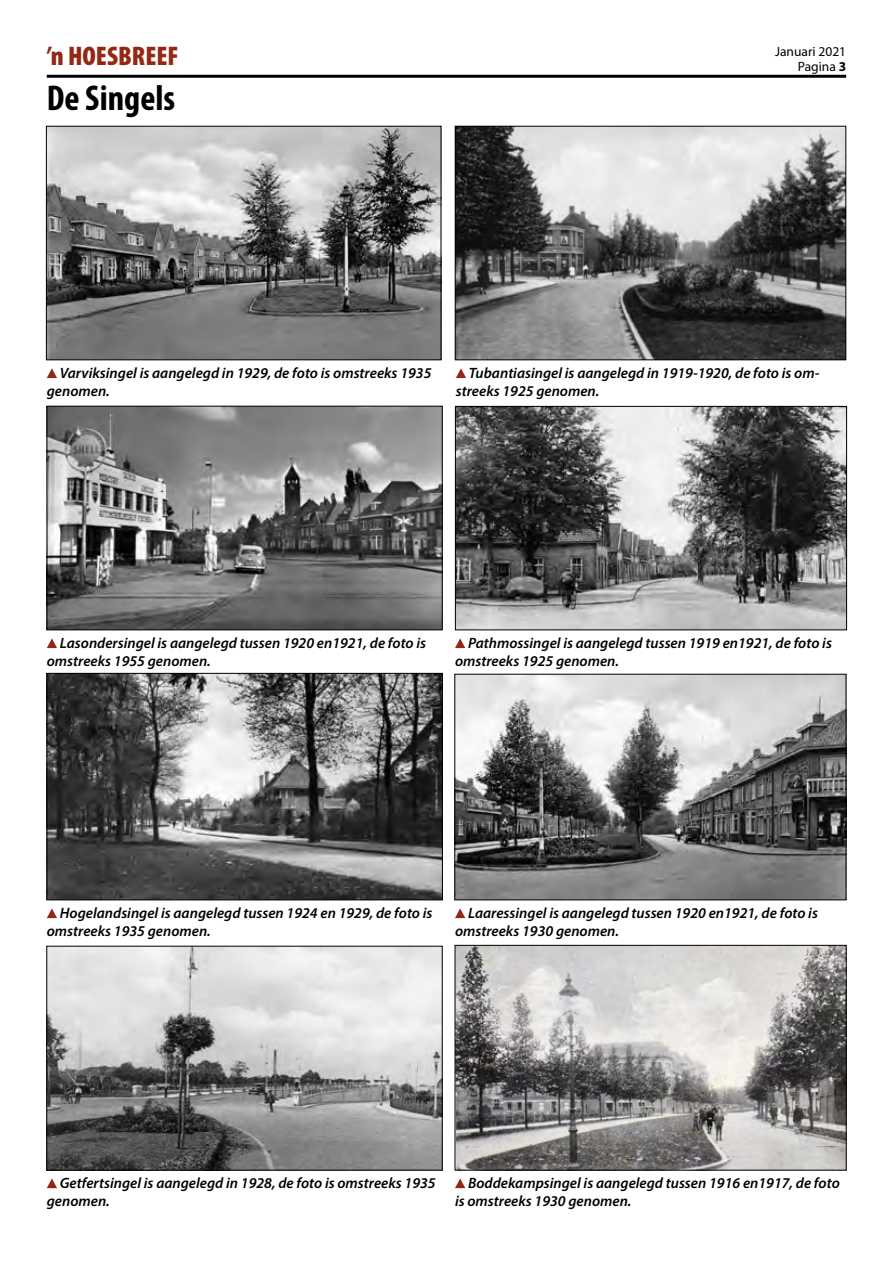
<style>
.page{position:relative;width:893px;height:1263px;background:#fff}
.page>*{position:absolute;margin:0;border:0;box-sizing:border-box;transform-origin:0 0}
.t1{font:700 condensed 36px "Myriad Pro";color:#000}
.t2{font:900 condensed 27px "Myriad Pro";color:#942815}
.t3{font:italic 600 15px/18px "Myriad Pro";color:#000}
.t4{font:13.5px/15px "Myriad Pro";color:#000;text-align:right}
.s1{font-weight:700}
</style>
<div class="page">
<hr style="left:47px;top:75px;width:799px;height:3px;background:#000">
<img style="left:48px;top:128px;width:391px;height:230px">
<div style="left:46px;top:126px;width:395px;height:234px;border:1px solid #000"></div>
<img style="left:457px;top:128px;width:387px;height:230px">
<div style="left:455px;top:126px;width:391px;height:234px;border:1px solid #000"></div>
<img style="left:457px;top:408px;width:388px;height:220px">
<div style="left:455px;top:406px;width:392px;height:224px;border:1px solid #000"></div>
<img style="left:49px;top:408px;width:391px;height:220px">
<div style="left:47px;top:406px;width:395px;height:224px;border:1px solid #000"></div>
<img style="left:457px;top:676px;width:387px;height:222px">
<div style="left:455px;top:674px;width:391px;height:226px;border:1px solid #000"></div>
<img style="left:49px;top:675px;width:392px;height:223px">
<div style="left:47px;top:673px;width:396px;height:227px;border:1px solid #000"></div>
<img style="left:49px;top:948px;width:391px;height:220px">
<div style="left:47px;top:946px;width:395px;height:224px;border:1px solid #000"></div>
<img style="left:457px;top:947px;width:387px;height:221px">
<div style="left:455px;top:945px;width:391px;height:225px;border:1px solid #000"></div>
<svg style="left:47px;top:368px;width:10px;height:10px"></svg>
<svg style="left:456px;top:368px;width:10px;height:10px"></svg>
<svg style="left:47px;top:638px;width:10px;height:10px"></svg>
<svg style="left:455px;top:638px;width:10px;height:10px"></svg>
<svg style="left:47px;top:908px;width:10px;height:10px"></svg>
<svg style="left:455px;top:908px;width:10px;height:10px"></svg>
<svg style="left:47px;top:1178px;width:10px;height:10px"></svg>
<svg style="left:455px;top:1178px;width:10px;height:10px"></svg>
<h2 class="t2" style="left:47px;top:39px;width:133px">’n HOESBREEF</h2>
<h1 class="t1" style="left:47px;top:75px;width:130px">De Singels</h1>
<p class="t4" style="left:775px;top:44px;width:73px">Januari 2021<br>Pagina <span class="s1">3</span></p>
<p class="t3" style="left:47px;top:364px;width:386px;text-indent:13px">Varviksingel is aangelegd in 1929, de foto is omstreeks 1935 genomen.</p>
<p class="t3" style="left:456px;top:364px;width:365px;text-indent:13px">Tubantiasingel is aangelegd in 1919-1920, de foto is om&shy;streeks 1925 genomen.</p>
<p class="t3" style="left:47px;top:634px;width:381px;text-indent:13px">Lasondersingel is aangelegd tussen 1920 en1921, de foto is omstreeks 1955 genomen.</p>
<p class="t3" style="left:455px;top:634px;width:378px;text-indent:13px">Pathmossingel is aangelegd tussen 1919 en1921, de foto is omstreeks 1925 genomen.</p>
<p class="t3" style="left:47px;top:904px;width:387px;text-indent:13px">Hogelandsingel is aangelegd tussen 1924 en 1929, de foto is omstreeks 1935 genomen.</p>
<p class="t3" style="left:455px;top:904px;width:364px;text-indent:13px">Laaressingel is aangelegd tussen 1920 en1921, de foto is omstreeks 1930 genomen.</p>
<p class="t3" style="left:47px;top:1174px;width:390px;text-indent:13px">Getfertsingel is aangelegd in 1928, de foto is omstreeks 1935 genomen.</p>
<p class="t3" style="left:455px;top:1174px;width:386px;text-indent:13px">Boddekampsingel is aangelegd tussen 1916 en1917, de foto is omstreeks 1930 genomen.</p>
</div>
